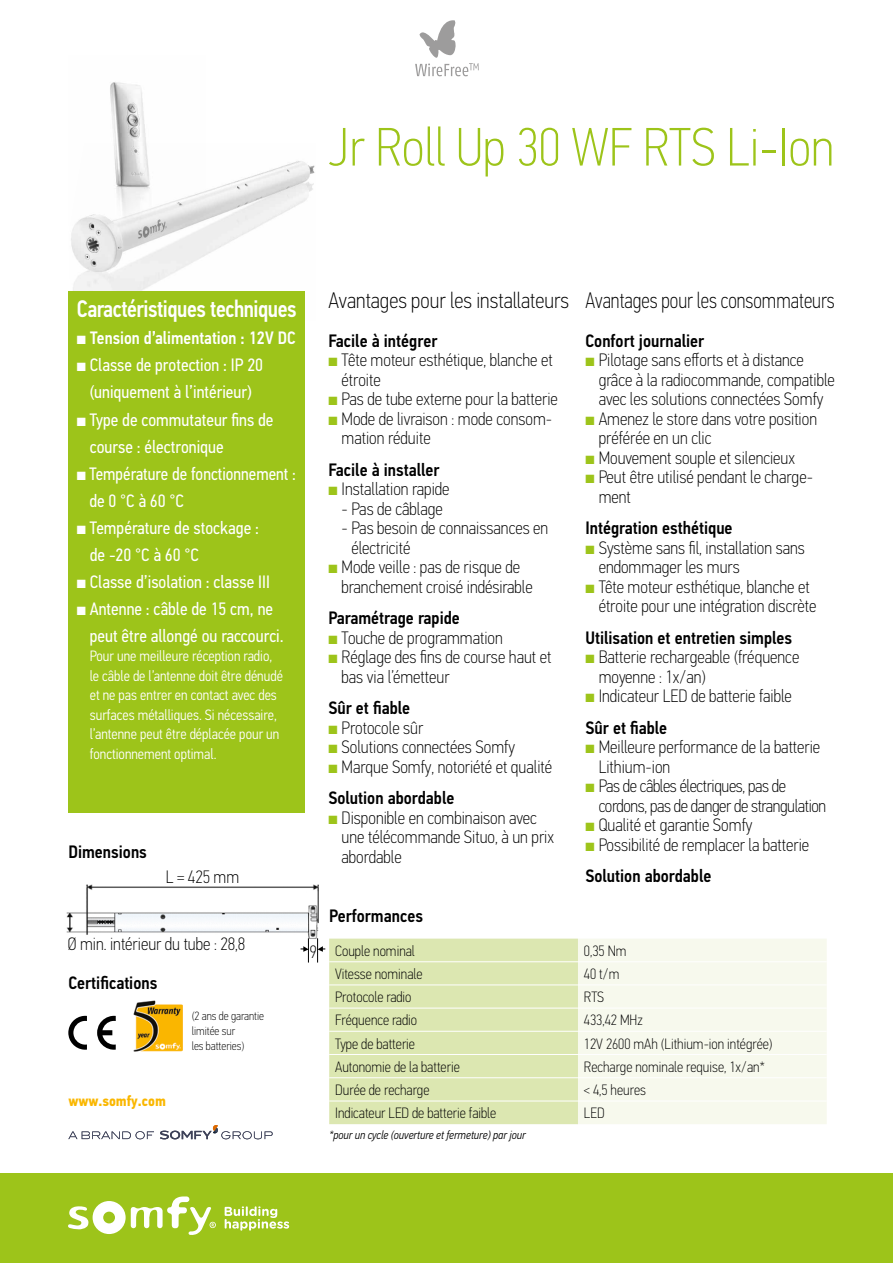
<style>
.page{position:relative;width:893px;height:1263px;background:#fff}
.page>*{position:absolute;margin:0;border:0;box-sizing:border-box;transform-origin:0 0}
.t1{font:100 54px "PF Din Text Cond Pro";color:#9dc41a}
.t2{font:500 24px "PF Din Text Cond Pro";letter-spacing:-.02em;color:#fff;scale:.93 1}
.t3{font:100 22.5px "PF Din Text Cond Pro";color:#000}
.t4{font:100 22.5px "PF Din Text Cond Pro";color:#000;scale:.9 1}
.t5{font:100 18px/19.5px "PF Din Text Cond Pro";color:#000}
.t6{font:18px/27px "PF Din Text Cond Pro";color:#fff}
.t7{font:500 18px "PF Din Text Cond Pro";color:#000}
.t8{font:100 18px/19.5px "PF Din Text Cond Pro";letter-spacing:-.02em;color:#000}
.t9{font:500 18px "PF Din Text Cond Pro";color:#fff}
.t10{font:100 15px "PF Din Text Cond Pro";color:#000}
.t11{font:300 15px/19.5px "PF Din Text Cond Pro";color:#fff}
.t12{font:700 15px "PF Din Text Cond Pro";color:#fab700}
.t13{font:italic 300 12px "PF Din Text Cond Pro";color:#000}
.t14{font:100 12px/15px "PF Din Text Cond Pro";color:#000}
.s1{color:#9dc41a}
.s2{font-weight:500}
</style>
<div class="page">
<div style="left:0;top:1174px;width:893px;height:89px;background:#9dc41a"></div>
<svg style="left:68px;top:1196px;width:148px;height:39px"></svg>
<svg style="left:225px;top:1206px;width:64px;height:24px"></svg>
<img style="left:110px;top:82px;width:36px;height:62px">
<img style="left:71px;top:144px;width:244px;height:147px">
<div style="left:68px;top:291px;width:237px;height:521px;background:#9dc41a"></div>
<svg style="left:68px;top:1131px;width:86px;height:8px"></svg>
<svg style="left:160px;top:1125px;width:113px;height:14px"></svg>
<img style="left:133px;top:1001px;width:49px;height:50px">
<svg style="left:68px;top:1016px;width:19px;height:34px"></svg>
<svg style="left:97px;top:1016px;width:19px;height:34px"></svg>
<div style="left:329px;top:939px;width:249px;height:185px;background:#dce7b1"></div>
<div style="left:578px;top:939px;width:249px;height:185px;background:#f7f9ed"></div>
<hr style="left:329px;top:961px;width:249px;height:1px;background:#fff">
<hr style="left:578px;top:961px;width:249px;height:1px;background:#fff">
<hr style="left:329px;top:984px;width:249px;height:1px;background:#fff">
<hr style="left:578px;top:984px;width:249px;height:1px;background:#fff">
<hr style="left:329px;top:1008px;width:249px;height:1px;background:#fff">
<hr style="left:578px;top:1008px;width:249px;height:1px;background:#fff">
<hr style="left:329px;top:1031px;width:249px;height:1px;background:#fff">
<hr style="left:578px;top:1031px;width:249px;height:1px;background:#fff">
<hr style="left:329px;top:1054px;width:249px;height:1px;background:#fff">
<hr style="left:578px;top:1054px;width:249px;height:1px;background:#fff">
<hr style="left:329px;top:1077px;width:249px;height:1px;background:#fff">
<hr style="left:578px;top:1077px;width:249px;height:1px;background:#fff">
<hr style="left:329px;top:1101px;width:249px;height:1px;background:#fff">
<hr style="left:578px;top:1101px;width:249px;height:1px;background:#fff">
<img style="left:66px;top:884px;width:253px;height:66px">
<svg style="left:301px;top:938px;width:8px;height:24px"></svg>
<svg style="left:317px;top:938px;width:8px;height:24px"></svg>
<svg style="left:415px;top:20px;width:64px;height:56px"></svg>
<h1 class="t1" style="left:328px;top:116px;width:507px">Jr Roll Up 30 WF RTS Li-Ion</h1>
<h2 class="t2" style="left:77px;top:295px;width:238px">Caractéristiques techniques</h2>
<p class="t9" style="left:77px;top:327px;width:220px">■ Tension d’alimentation : 12V DC</p>
<p class="t6" style="left:77px;top:352px;width:188px;text-align:center">■ Classe de protection : IP 20 (uniquement à l’intérieur)</p>
<p class="t6" style="left:90px;top:406px;width:185px;text-indent:-13px">■ Type de commutateur fins de course : électronique</p>
<p class="t6" style="left:89px;top:460px;width:208px;text-indent:-12px">■ Température de fonctionnement : de 0 °C à 60 °C</p>
<p class="t6" style="left:90px;top:514px;width:171px;text-indent:-13px">■ Température de stockage : de -20 °C à 60 °C</p>
<p class="t6" style="left:77px;top:568px;width:195px">■ Classe d’isolation : classe III</p>
<p class="t6" style="left:90px;top:595px;width:195px;text-indent:-13px">■ Antenne : câble de 15 cm, ne peut être allongé ou raccourci.</p>
<p class="t11" style="left:90px;top:646px;width:195px">Pour une meilleure réception radio, le câble de l’antenne doit être dénudé et ne pas entrer en contact avec des surfaces métalliques. Si nécessaire, l’antenne peut être déplacée pour un fonctionnement optimal.</p>
<p class="t7" style="left:68px;top:841px;width:80px">Dimensions</p>
<p class="t5" style="left:166px;top:866px;width:75px">L = 425 mm</p>
<p class="t5" style="left:68px;top:934px;width:179px">Ø min. intérieur du tube : 28,8</p>
<p class="t5" style="left:309px;top:942px;width:9px">9</p>
<p class="t7" style="left:68px;top:972px;width:90px">Certifications</p>
<p class="t12" style="left:68px;top:1092px;width:99px">www.somfy.com</p>
<p class="t14" style="left:192px;top:1009px;width:74px">(2 ans de garantie limitée sur<br>les batteries)</p>
<p class="t3" style="left:328px;top:287px;width:242px">Avantages pour les installateurs</p>
<p class="t7" style="left:328px;top:330px;width:111px">Facile à intégrer</p>
<p class="t5" style="left:342px;top:350px;width:213px;text-indent:-13px"><span class="s1">■</span> Tête moteur esthétique, blanche et étroite</p>
<p class="t5" style="left:328px;top:389px;width:231px"><span class="s1">■</span> Pas de tube externe pour la batterie</p>
<p class="t5" style="left:342px;top:409px;width:212px;text-indent:-13px"><span class="s1">■</span> Mode de livraison : mode consom&shy;mation réduite</p>
<p class="t7" style="left:328px;top:459px;width:113px">Facile à installer</p>
<p class="t5" style="left:328px;top:479px;width:123px"><span class="s1">■</span> Installation rapide</p>
<p class="t5" style="left:342px;top:499px;width:103px">- Pas de câblage</p>
<p class="t5" style="left:351px;top:518px;width:198px;text-indent:-10px">- Pas besoin de connaissances en électricité</p>
<p class="t5" style="left:342px;top:557px;width:193px;text-indent:-13px"><span class="s1">■</span> Mode veille : pas de risque de branchement croisé indésirable</p>
<p class="t7" style="left:328px;top:607px;width:133px">Paramétrage rapide</p>
<p class="t5" style="left:328px;top:628px;width:176px"><span class="s1">■</span> Touche de programmation</p>
<p class="t5" style="left:342px;top:647px;width:211px;text-indent:-13px"><span class="s1">■</span> Réglage des fins de course haut et bas via l’émetteur</p>
<p class="t7" style="left:328px;top:697px;width:83px">Sûr et fiable</p>
<p class="t5" style="left:328px;top:718px;width:96px"><span class="s1">■</span> Protocole sûr</p>
<p class="t5" style="left:328px;top:737px;width:188px"><span class="s1">■</span> Solutions connectées Somfy</p>
<p class="t5" style="left:328px;top:751px;width:225px;line-height:31.5px"><span class="s1">■</span> Marque Somfy, notoriété et qualité<br><span class="s2">Solution abordable</span></p>
<p class="t5" style="left:342px;top:808px;width:214px;text-indent:-13px"><span class="s1">■</span> Disponible en combinaison avec une télécommande Situo, à un prix abordable</p>
<p class="t4" style="left:585px;top:287px;width:279px">Avantages pour les consommateurs</p>
<p class="t7" style="left:585px;top:330px;width:120px">Confort journalier</p>
<p class="t5" style="left:599px;top:350px;width:238px;text-indent:-13px"><span class="s1">■</span> Pilotage sans efforts et à distance grâce à la radiocommande, compatible avec les solutions connectées Somfy</p>
<p class="t5" style="left:599px;top:409px;width:220px;text-indent:-13px"><span class="s1">■</span> Amenez le store dans votre position préférée en un clic</p>
<p class="t5" style="left:585px;top:448px;width:211px"><span class="s1">■</span> Mouvement souple et silencieux</p>
<p class="t5" style="left:599px;top:467px;width:216px;text-indent:-13px"><span class="s1">■</span> Peut être utilisé pendant le charge&shy;ment</p>
<p class="t7" style="left:585px;top:517px;width:149px">Intégration esthétique</p>
<p class="t5" style="left:599px;top:538px;width:208px;text-indent:-13px"><span class="s1">■</span> Système sans fil, installation sans endommager les murs</p>
<p class="t5" style="left:599px;top:577px;width:219px;text-indent:-13px"><span class="s1">■</span> Tête moteur esthétique, blanche et étroite pour une intégration discrète</p>
<p class="t7" style="left:585px;top:627px;width:208px">Utilisation et entretien simples</p>
<p class="t5" style="left:599px;top:647px;width:202px;text-indent:-13px"><span class="s1">■</span> Batterie rechargeable (fréquence moyenne : 1x/an)</p>
<p class="t5" style="left:585px;top:680px;width:208px;line-height:31.5px"><span class="s1">■</span> Indicateur LED de batterie faible<br><span class="s2">Sûr et fiable</span></p>
<p class="t5" style="left:599px;top:737px;width:223px;text-indent:-13px"><span class="s1">■</span> Meilleure performance de la batterie<br>Lithium-ion</p>
<p class="t8" style="left:599px;top:776px;width:229px;text-indent:-13px"><span class="s1">■</span> Pas de câbles électriques, pas de cordons, pas de danger de strangulation</p>
<p class="t5" style="left:585px;top:815px;width:168px"><span class="s1">■</span> Qualité et garantie Somfy</p>
<p class="t5" style="left:585px;top:829px;width:225px;line-height:31.5px"><span class="s1">■</span> Possibilité de remplacer la batterie<br><span class="s2">Solution abordable</span></p>
<p class="t7" style="left:329px;top:905px;width:95px">Performances</p>
<p class="t10" style="left:335px;top:942px;width:81px">Couple nominal</p>
<p class="t10" style="left:584px;top:942px;width:44px">0,35 Nm</p>
<p class="t10" style="left:335px;top:965px;width:89px">Vitesse nominale</p>
<p class="t10" style="left:584px;top:965px;width:37px">40 t/m</p>
<p class="t10" style="left:335px;top:988px;width:78px">Protocole radio</p>
<p class="t10" style="left:584px;top:988px;width:22px">RTS</p>
<p class="t10" style="left:335px;top:1011px;width:83px">Fréquence radio</p>
<p class="t10" style="left:584px;top:1011px;width:60px">433,42 MHz</p>
<p class="t10" style="left:335px;top:1035px;width:81px">Type de batterie</p>
<p class="t10" style="left:584px;top:1035px;width:190px">12V 2600 mAh (Lithium-ion intégrée)</p>
<p class="t10" style="left:335px;top:1058px;width:126px">Autonomie de la batterie</p>
<p class="t10" style="left:584px;top:1058px;width:182px">Recharge nominale requise, 1x/an*</p>
<p class="t10" style="left:335px;top:1081px;width:96px">Durée de recharge</p>
<p class="t10" style="left:584px;top:1081px;width:64px">&lt; 4,5 heures</p>
<p class="t10" style="left:335px;top:1104px;width:163px">Indicateur LED de batterie faible</p>
<p class="t10" style="left:584px;top:1104px;width:22px">LED</p>
<p class="t13" style="left:329px;top:1128px;width:198px">*pour un cycle (ouverture et fermeture) par jour</p>
</div>
